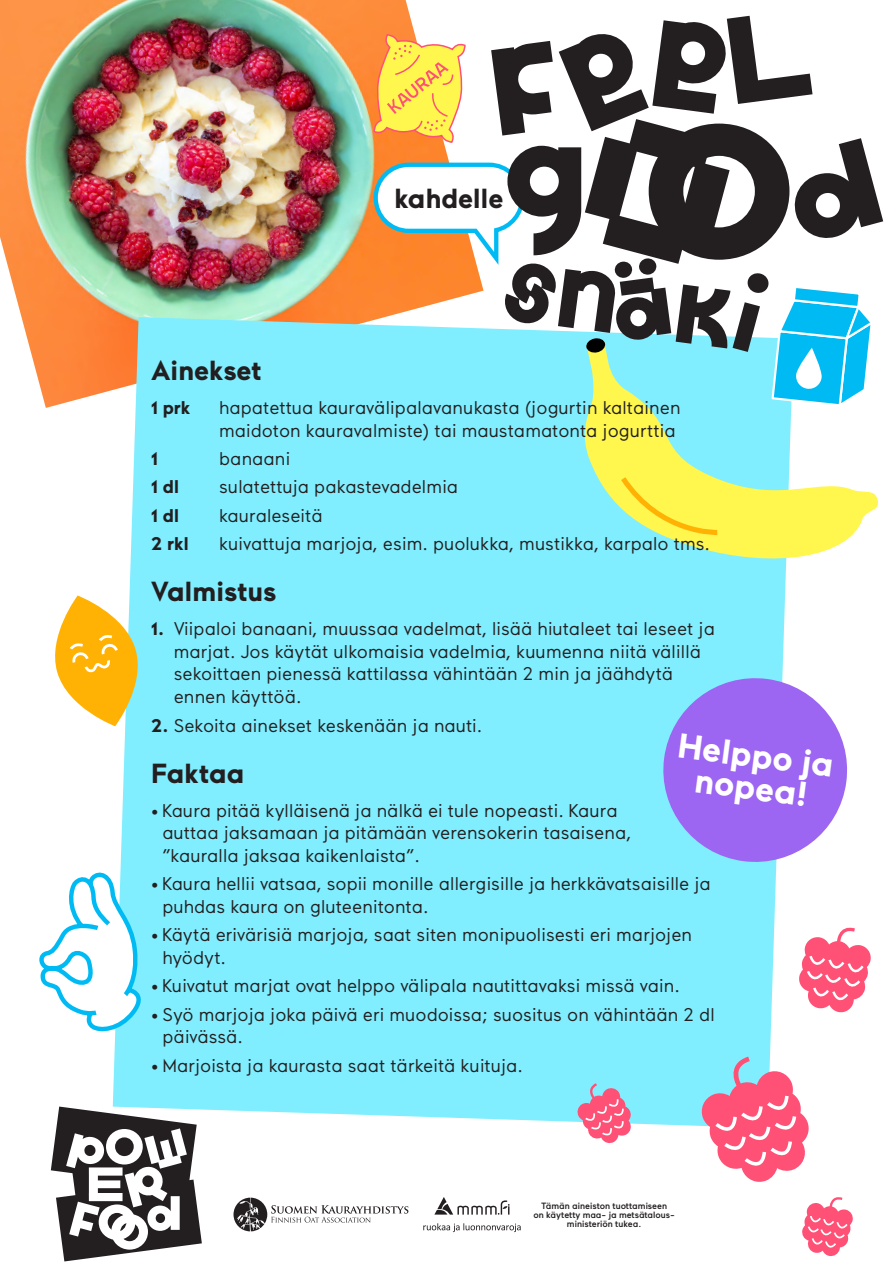
<style>
.page{position:relative;width:893px;height:1263px;background:#fff}
.page>*{position:absolute;margin:0;border:0;box-sizing:border-box;transform-origin:0 0}
.t1{font:195.6px "Peanutbutter RS";color:#231f20}
.t2{font:130.35px "Peanutbutter RS";color:#231f20}
.t3{font:51px "Peanutbutter RS";color:#fff}
.t4{font:700 34.5px/32.4px "Maax";color:#fff;text-align:center}
.t5{font:700 27.6px "Maax";color:#231f20}
.t6{font:18.3px/22.6px "Maax";color:#231f20}
.t7{font:700 18.3px "Maax";color:#231f20}
.t8{font:500 9px/9px "Maax";color:#231f20;text-align:center}
.s1{font-weight:700}
</style>
<div class="page">
<img style="left:0;top:0;width:408px;height:408px">
<div style="left:113px;top:317px;width:673px;height:809px;background:#80eeff"></div>
<svg style="left:699px;top:1053px;width:110px;height:129px"></svg>
<svg style="left:799px;top:927px;width:72px;height:86px"></svg>
<svg style="left:576px;top:1081px;width:56px;height:62px"></svg>
<svg style="left:802px;top:1197px;width:51px;height:60px"></svg>
<svg style="left:39px;top:870px;width:115px;height:168px"></svg>
<svg style="left:580px;top:408px;width:298px;height:162px"></svg>
<svg style="left:616px;top:471px;width:106px;height:66px;background:#efef5c"></svg>
<svg style="left:55px;top:595px;width:91px;height:131px"></svg>
<svg style="left:233px;top:1197px;width:175px;height:34px"></svg>
<svg style="left:434px;top:1197px;width:76px;height:17px"></svg>
<svg style="left:423px;top:1223px;width:98px;height:9px"></svg>
<svg style="left:657px;top:672px;width:191px;height:196px;background:#a38ef5"></svg>
<svg style="left:51px;top:1106px;width:151px;height:155px"></svg>
<svg style="left:371px;top:9px;width:500px;height:399px"></svg>
<h2 class="t2" style="left:505px;top:112px;width:81px">g</h2>
<h3 class="t5" style="left:394px;top:183px;width:111px">kahdelle</h3>
<h1 class="t1" style="left:645px;top:74px;width:149px">O</h1>
<h3 class="t5" style="left:151px;top:355px;width:112px">Ainekset</h3>
<p class="t7" style="left:151px;top:398px;width:41px">1 prk</p>
<p class="t6" style="left:219px;top:397px;width:463px">hapatettua kauravälipalavanukasta (jogurtin kaltainen maidoton kauravalmiste) tai maustamatonta jogurttia</p>
<p class="t7" style="left:151px;top:449px;width:9px">1</p>
<p class="t6" style="left:219px;top:448px;width:73px">banaani</p>
<p class="t7" style="left:151px;top:477px;width:29px">1 dl</p>
<p class="t6" style="left:219px;top:476px;width:241px">sulatettuja pakastevadelmia</p>
<p class="t7" style="left:151px;top:505px;width:29px">1 dl</p>
<p class="t6" style="left:219px;top:504px;width:105px">kauraleseitä</p>
<p class="t7" style="left:151px;top:534px;width:39px">2 rkl</p>
<p class="t6" style="left:219px;top:533px;width:492px">kuivattuja marjoja, esim. puolukka, mustikka, karpalo tms.</p>
<h3 class="t5" style="left:151px;top:576px;width:127px">Valmistus</h3>
<p class="t6" style="left:174px;top:618px;width:543px;text-indent:-23px"><span class="s1">1.</span> Viipaloi banaani, muussaa vadelmat, lisää hiutaleet tai leseet ja marjat. Jos käytät ulkomaisia vadelmia, kuumenna niitä välillä sekoittaen pienessä kattilassa vähintään 2 min ja jäähdytä ennen käyttöä.</p>
<p class="t6" style="left:151px;top:714px;width:333px"><span class="s1">2.</span> Sekoita ainekset keskenään ja nauti.</p>
<h3 class="t5" style="left:151px;top:758px;width:95px">Faktaa</h3>
<p class="t6" style="left:162px;top:799px;width:470px;text-indent:-11px">• Kaura pitää kylläisenä ja nälkä ei tule nopeasti. Kaura auttaa jaksamaan ja pitämään verensokerin tasaisena, ”kauralla jaksaa kaikenlaista”.</p>
<p class="t6" style="left:162px;top:873px;width:550px;text-indent:-11px">• Kaura hellii vatsaa, sopii monille allergisille ja herkkävatsaisille ja puhdas kaura on gluteenitonta.</p>
<p class="t6" style="left:162px;top:924px;width:531px;text-indent:-11px">• Käytä erivärisiä marjoja, saat siten monipuolisesti eri marjojen hyödyt.</p>
<p class="t6" style="left:151px;top:975px;width:530px">• Kuivatut marjat ovat helppo välipala nautittavaksi missä vain.</p>
<p class="t6" style="left:162px;top:1003px;width:554px;text-indent:-11px">• Syö marjoja joka päivä eri muodoissa; suositus on vähintään 2 dl päivässä.</p>
<p class="t6" style="left:151px;top:1054px;width:373px">• Marjoista ja kaurasta saat tärkeitä kuituja.</p>
<h3 class="t4" style="left:680px;top:730px;width:158px;rotate:7deg">Helppo ja nopea!</h3>
<h3 class="t3" style="left:105px;top:1116px;width:40px">O</h3>
<h3 class="t3" style="left:88px;top:1154px;width:38px">E</h3>
<h3 class="t3" style="left:98px;top:1192px;width:85px">OO d</h3>
<p class="t8" style="left:533px;top:1201px;width:143px">Tämän aineiston tuottamiseen<br>on käytetty maa- ja metsätalous&shy;ministeriön tukea.</p>
</div>
